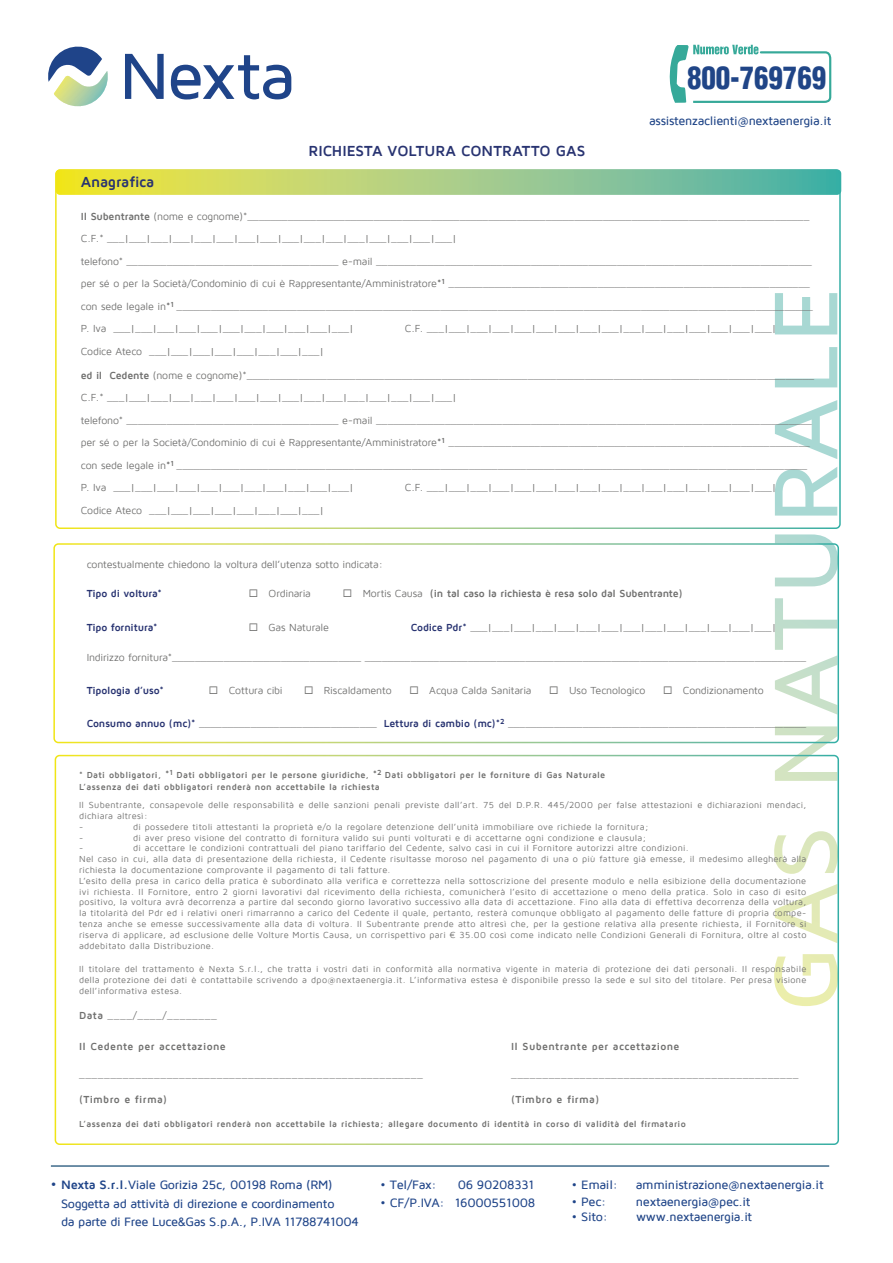
<style>
.page{position:relative;width:893px;height:1263px;background:#fff}
.page>*{position:absolute;margin:0;border:0;box-sizing:border-box;transform-origin:0 0}
.t1{font:900 condensed 30.45px "Helvetica LT Std";letter-spacing:-.005em;color:#204587;scale:.95 1}
.t2{font:700 15px "Maven Pro";letter-spacing:-.005em;color:#283371}
.t3{font:500 12.45px/18.8px "Maven Pro";letter-spacing:-.025em;color:#204589}
.t4{font:500 12.45px "Maven Pro";letter-spacing:-.025em;color:#204587}
.t5{font:10.5px/22.5px "Maven Pro";letter-spacing:-.015em;color:#70706f}
.t6{font:700 10.5px "Maven Pro";letter-spacing:.03em;color:#70706f}
.t7{font:700 10.5px "Maven Pro";letter-spacing:-.015em;color:#70706f}
.t8{font:700 10.5px "Maven Pro";letter-spacing:-.015em;color:#283371}
.t9{font:9px/10.8px "Maven Pro";letter-spacing:.035em;color:#70706f}
.t10{font:700 9px/12px "Maven Pro";letter-spacing:.035em;color:#70706f}
.s1{font-weight:700}
.s2{font-weight:400}
.s3{font-weight:700;color:#283371}
.s4{font-size:10.5px}
.s5{font-size:13.8px}
</style>
<div class="page">
<svg style="left:125px;top:54px;width:39px;height:45px"></svg>
<svg style="left:171px;top:55px;width:120px;height:45px"></svg>
<svg style="left:48px;top:46px;width:60px;height:61px"></svg>
<svg style="left:669px;top:45px;width:162px;height:58px"></svg>
<hr style="left:51px;top:1165px;width:778px;height:1px;background:#09416a">
<svg style="left:774px;top:954px;width:62px;height:52px"></svg>
<svg style="left:775px;top:884px;width:61px;height:59px"></svg>
<svg style="left:774px;top:831px;width:62px;height:43px"></svg>
<svg style="left:775px;top:726px;width:61px;height:55px"></svg>
<svg style="left:775px;top:598px;width:61px;height:116px"></svg>
<svg style="left:775px;top:534px;width:61px;height:52px"></svg>
<svg style="left:775px;top:467px;width:62px;height:49px"></svg>
<svg style="left:775px;top:400px;width:62px;height:59px"></svg>
<svg style="left:775px;top:347px;width:62px;height:40px"></svg>
<svg style="left:775px;top:293px;width:62px;height:41px"></svg>
<svg style="left:58px;top:170px;width:783px;height:25px"></svg>
<div style="left:55px;top:169px;width:786px;height:360px;border:2px solid #fff;border-radius:4px"></div>
<div style="left:53px;top:543px;width:786px;height:200px;border:2px solid #fff;border-radius:4px"></div>
<div style="left:55px;top:755px;width:784px;height:390px;border:2px solid #fff;border-radius:4px"></div>
<h2 class="t2" style="left:81px;top:174px;width:75px">Anagrafica</h2>
<h2 class="t2" style="left:308px;top:143px;width:279px">RICHIESTA VOLTURA CONTRATTO GAS</h2>
<h1 class="t1" style="left:687px;top:59px;width:148px">800-769769</h1>
<p class="t4" style="left:649px;top:114px;width:184px">assistenzaclienti@nextaenergia.it</p>
<p class="t5" style="left:81px;top:205px;width:734px"><span class="s1">Il Subentrante</span> (nome e cognome)*__________________________________________________________________________________________________ C.F.* ___|___|___|___|___|___|___|___|___|___|___|___|___|___|___|___|<br>telefono* _____________________________________ e-mail ____________________________________________________________________________ per sé o per la Società/Condominio di cui è Rappresentante/Amministratore<span class="s1">*</span><sup>1</sup> _______________________________________________________________ con sede legale in<span class="s1">*</span><sup>1</sup> _______________________________________________________________________________________________________________ P. Iva ___|___|___|___|___|___|___|___|___|___|___|</p>
<p class="t5" style="left:405px;top:318px;width:373px">C.F. ___|___|___|___|___|___|___|___|___|___|___|___|___|___|___|___|</p>
<p class="t5" style="left:81px;top:340px;width:245px">Codice Ateco ___|___|___|___|___|___|___|___|</p>
<p class="t5" style="left:81px;top:364px;width:735px"><span class="s1">ed il Cedente</span> (nome e cognome)*___________________________________________________________________________________________________ C.F.* ___|___|___|___|___|___|___|___|___|___|___|___|___|___|___|___|<br>telefono* _____________________________________ e-mail ____________________________________________________________________________ per sé o per la Società/Condominio di cui è Rappresentante/Amministratore<span class="s1">*</span><sup>1</sup> _______________________________________________________________ con sede legale in<span class="s1">*</span><sup>1</sup> ______________________________________________________________________________________________________________ P. Iva ___|___|___|___|___|___|___|___|___|___|___|</p>
<p class="t5" style="left:405px;top:477px;width:373px">C.F. ___|___|___|___|___|___|___|___|___|___|___|___|___|___|___|___|</p>
<p class="t5" style="left:81px;top:499px;width:245px">Codice Ateco ___|___|___|___|___|___|___|___|</p>
<p class="t5" style="left:87px;top:554px;width:298px">contestualmente chiedono la voltura dell’utenza sotto indicata:</p>
<p class="t8" style="left:87px;top:588px;width:77px">Tipo di voltura*</p>
<p class="t5" style="left:249px;top:582px;width:64px">◻ Ordinaria</p>
<p class="t7" style="left:343px;top:588px;width:341px">◻ <span class="s2">Mortis Causa</span> (in tal caso la richiesta è resa solo dal Subentrante)</p>
<p class="t8" style="left:87px;top:622px;width:72px">Tipo fornitura*</p>
<p class="t5" style="left:249px;top:617px;width:82px">◻ Gas Naturale</p>
<p class="t5" style="left:411px;top:617px;width:367px"><span class="s3">Codice Pdr*</span> ___|___|___|___|___|___|___|___|___|___|___|___|___|___|</p>
<p class="t5" style="left:87px;top:647px;width:721px">Indirizzo fornitura*_________________________________ _____________________________________________________________________________</p>
<p class="t8" style="left:87px;top:685px;width:79px">Tipologia d’uso*</p>
<p class="t5" style="left:209px;top:680px;width:75px">◻ Cottura cibi</p>
<p class="t5" style="left:304px;top:680px;width:89px">◻ Riscaldamento</p>
<p class="t5" style="left:409px;top:680px;width:124px">◻ Acqua Calda Sanitaria</p>
<p class="t5" style="left:549px;top:680px;width:98px">◻ Uso Tecnologico</p>
<p class="t5" style="left:663px;top:680px;width:102px">◻ Condizionamento</p>
<p class="t5" style="left:87px;top:713px;width:721px"><span class="s3">Consumo annuo (mc)*</span> _______________________________ <span class="s3">Lettura di cambio (mc)*</span><sup>2</sup> ____________________________________________________</p>
<p class="t10" style="left:79px;top:769px;width:528px">* Dati obbligatori, <span class="s4">*</span><sup>1</sup> Dati obbligatori per le persone giuridiche, <span class="s4">*</span><sup>2</sup> Dati obbligatori per le forniture di Gas Naturale<br>L’assenza dei dati obbligatori renderà non accettabile la richiesta</p>
<p class="t9" style="left:79px;top:800px;width:729px">Il Subentrante, consapevole delle responsabilità e delle sanzioni penali previste dall’art. 75 del D.P.R. 445/2000 per false attestazioni e dichiarazioni mendaci, dichiara altresì:<br>-</p>
<p class="t9" style="left:133px;top:821px;width:517px">di possedere titoli attestanti la proprietà e/o la regolare detenzione dell’unità immobiliare ove richiede la fornitura;</p>
<p class="t9" style="left:79px;top:832px;width:6px">-</p>
<p class="t9" style="left:133px;top:832px;width:515px">di aver preso visione del contratto di fornitura valido sui punti volturati e di accettarne ogni condizione e clausula;</p>
<p class="t9" style="left:79px;top:843px;width:6px">-</p>
<p class="t9" style="left:79px;top:843px;width:729px;text-indent:54px">di accettare le condizioni contrattuali del piano tariffario del Cedente, salvo casi in cui il Fornitore autorizzi altre condizioni.<br>Nel caso in cui, alla data di presentazione della richiesta, il Cedente risultasse moroso nel pagamento di una o più fatture già emesse, il medesimo allegherà alla richiesta la documentazione comprovante il pagamento di tali fatture.<br>L’esito della presa in carico della pratica è subordinato alla verifica e correttezza nella sottoscrizione del presente modulo e nella esibizione della documentazione ivi richiesta. Il Fornitore, entro 2 giorni lavorativi dal ricevimento della richiesta, comunicherà l’esito di accettazione o meno della pratica. Solo in caso di esito positivo, la voltura avrà decorrenza a partire dal secondo giorno lavorativo successivo alla data di accettazione. Fino alla data di effettiva decorrenza della voltura, la titolarità del Pdr ed i relativi oneri rimarranno a carico del Cedente il quale, pertanto, resterà comunque obbligato al pagamento delle fatture di propria compe&shy;tenza anche se emesse successivamente alla data di voltura. Il Subentrante prende atto altresì che, per la gestione relativa alla presente richiesta, il Fornitore si riserva di applicare, ad esclusione delle Volture Mortis Causa, un corrispettivo pari € 35.00 così come indicato nelle Condizioni Generali di Fornitura, oltre al costo addebitato dalla Distribuzione.</p>
<p class="t9" style="left:79px;top:963px;width:729px;text-align:justify">Il titolare del trattamento è Nexta S.r.l., che tratta i vostri dati in conformità alla normativa vigente in materia di protezione dei dati personali. Il responsabile della protezione dei dati è contattabile scrivendo a dpo@nextaenergia.it. L’informativa estesa è disponibile presso la sede e sul sito del titolare. Per presa visione dell’informativa estesa.</p>
<p class="t5" style="left:79px;top:1004px;width:139px"><span class="s1">Data</span> ____/____/________</p>
<p class="t6" style="left:79px;top:1041px;width:148px">Il Cedente per accettazione</p>
<p class="t6" style="left:511px;top:1041px;width:170px">Il Subentrante per accettazione</p>
<p class="t5" style="left:79px;top:1063px;width:345px">_______________________________________________________</p>
<p class="t5" style="left:511px;top:1063px;width:289px">______________________________________________</p>
<p class="t6" style="left:79px;top:1094px;width:90px">(Timbro e firma)</p>
<p class="t6" style="left:511px;top:1094px;width:90px">(Timbro e firma)</p>
<p class="t10" style="left:79px;top:1118px;width:608px">L’assenza dei dati obbligatori renderà non accettabile la richiesta; allegare documento di identità in corso di validità del firmatario</p>
<p class="t3" style="left:61px;top:1175px;width:299px;text-indent:-10px"><span class="s5">•</span> <span class="s1">Nexta S.r.l.</span>Viale Gorizia 25c, 00198 Roma (RM)<br>Soggetta ad attività di direzione e coordinamento<br>da parte di Free Luce&amp;Gas S.p.A., P.IVA 11788741004</p>
<p class="t3" style="left:380px;top:1175px;width:58px">• Tel/Fax:</p>
<p class="t3" style="left:458px;top:1175px;width:78px">06 90208331</p>
<p class="t3" style="left:380px;top:1194px;width:156px">• CF/P.IVA: 16000551008</p>
<p class="t3" style="left:572px;top:1175px;width:48px">• Email:</p>
<p class="t3" style="left:636px;top:1175px;width:189px">amministrazione@nextaenergia.it</p>
<p class="t3" style="left:572px;top:1192px;width:36px">• Pec:</p>
<p class="t3" style="left:572px;top:1208px;width:38px">• Sito:</p>
<p class="t3" style="left:636px;top:1192px;width:116px">nextaenergia@pec.it</p>
<p class="t4" style="left:636px;top:1210px;width:118px">www.nextaenergia.it</p>
</div>
